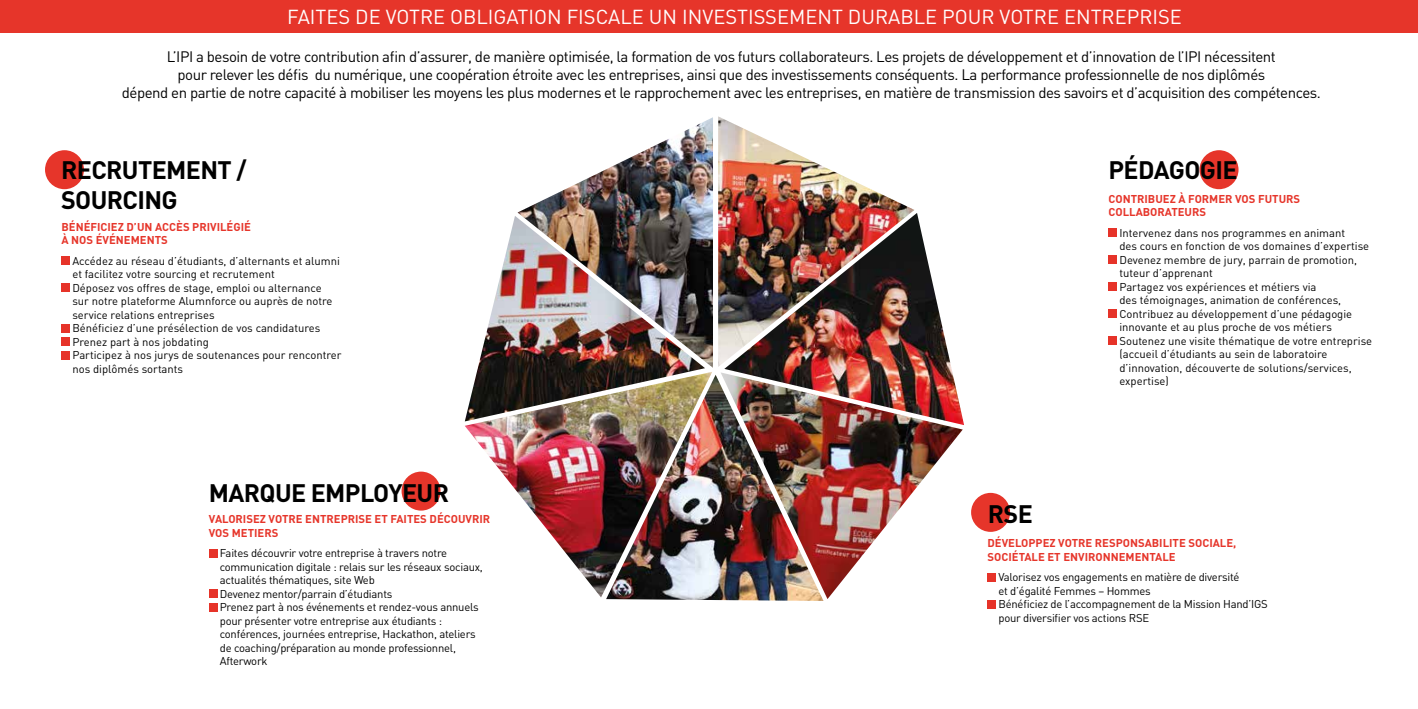
<style>
.page{position:relative;width:1418px;height:709px;background:#fff}
.page>*{position:absolute;margin:0;border:0;box-sizing:border-box;transform-origin:0 0}
.t1{font:700 25px/30px "DIN";letter-spacing:-.025em;color:#000}
.t2{font:20px "DIN";color:#fff}
.t3{font:15px/18px "DIN";letter-spacing:-.03em;color:#000;text-align:center}
.t4{font:11.25px/13.5px "DIN";color:#000}
.t5{font:11.25px/13.5px "DIN";letter-spacing:-.02em;color:#000}
.t6{font:700 11.25px/13.5px "DIN";color:#e6352a}
</style>
<div class="page">
<div style="left:0;top:0;width:1417px;height:33px;background:#e6352a"></div>
<img style="left:517px;top:117px;width:196px;height:251px">
<img style="left:718px;top:116px;width:196px;height:251px">
<img style="left:724px;top:213px;width:240px;height:212px">
<img style="left:606px;top:375px;width:217px;height:226px">
<img style="left:720px;top:372px;width:242px;height:227px">
<img style="left:465px;top:372px;width:247px;height:225px">
<img style="left:465px;top:216px;width:240px;height:205px">
<div style="left:45px;top:150px;width:39px;height:39px;background:#e6352a;border-radius:50%"></div>
<div style="left:61px;top:256px;width:9px;height:9px;background:#e63329"></div>
<div style="left:61px;top:283px;width:9px;height:9px;background:#e63329"></div>
<div style="left:61px;top:324px;width:9px;height:8px;background:#e63329"></div>
<div style="left:61px;top:337px;width:9px;height:9px;background:#e63329"></div>
<div style="left:61px;top:351px;width:9px;height:8px;background:#e63329"></div>
<div style="left:1199px;top:150px;width:39px;height:39px;background:#e6352a;border-radius:50%"></div>
<div style="left:1108px;top:228px;width:8px;height:9px;background:#e63329"></div>
<div style="left:1108px;top:255px;width:8px;height:9px;background:#e63329"></div>
<div style="left:1108px;top:282px;width:8px;height:9px;background:#e63329"></div>
<div style="left:1108px;top:309px;width:8px;height:9px;background:#e63329"></div>
<div style="left:1108px;top:336px;width:8px;height:9px;background:#e63329"></div>
<div style="left:401px;top:471px;width:39px;height:39px;background:#e6352a;border-radius:50%"></div>
<div style="left:209px;top:549px;width:8px;height:8px;background:#e63329"></div>
<div style="left:209px;top:589px;width:8px;height:9px;background:#e63329"></div>
<div style="left:209px;top:603px;width:8px;height:8px;background:#e63329"></div>
<div style="left:971px;top:493px;width:39px;height:39px;background:#e6352a;border-radius:50%"></div>
<div style="left:987px;top:573px;width:8px;height:8px;background:#e63329"></div>
<div style="left:987px;top:600px;width:8px;height:8px;background:#e63329"></div>
<h2 class="t2" style="left:287px;top:5px;width:896px">FAITES DE VOTRE OBLIGATION FISCALE UN INVESTISSEMENT DURABLE POUR VOTRE ENTREPRISE</h2>
<p class="t3" style="left:122px;top:48px;width:1200px">L’IPI a besoin de votre contribution afin d’assurer, de manière optimisée, la formation de vos futurs collaborateurs. Les projets de développement et d’innovation de l’IPI nécessitent<br>pour relever les défis du numérique, une coopération étroite avec les entreprises, ainsi que des investissements conséquents. La performance professionnelle de nos diplômés<br>dépend en partie de notre capacité à mobiliser les moyens les plus modernes et le rapprochement avec les entreprises, en matière de transmission des savoirs et d’acquisition des compétences.</p>
<h1 class="t1" style="left:61px;top:154px;width:187px">RECRUTEMENT /<br>SOURCING</h1>
<p class="t6" style="left:61px;top:219px;width:191px">BÉNÉFICIEZ D’UN ACCÈS PRIVILÉGIÉ<br>À NOS ÉVÉNEMENTS</p>
<p class="t4" style="left:72px;top:254px;width:270px">Accédez au réseau d’étudiants, d’alternants et alumni et facilitez votre sourcing et recrutement<br>Déposez vos offres de stage, emploi ou alternance<br>sur notre plateforme Alumnforce ou auprès de notre service relations entreprises<br>Bénéficiez d’une présélection de vos candidatures Prenez part à nos jobdating<br>Participez à nos jurys de soutenances pour rencontrer nos diplômés sortants</p>
<h1 class="t1" style="left:209px;top:476px;width:242px">MARQUE EMPLOYEUR</h1>
<p class="t6" style="left:209px;top:512px;width:283px">VALORISEZ VOTRE ENTREPRISE ET FAITES DÉCOUVRIR<br>VOS METIERS</p>
<p class="t5" style="left:220px;top:546px;width:265px">Faites découvrir votre entreprise à travers notre communication digitale : relais sur les réseaux sociaux, actualités thématiques, site Web<br>Devenez mentor/parrain d’étudiants<br>Prenez part à nos événements et rendez-vous annuels pour présenter votre entreprise aux étudiants : conférences, journées entreprise, Hackathon, ateliers de coaching/préparation au monde professionnel, Afterwork</p>
<h1 class="t1" style="left:1108px;top:153px;width:130px">PÉDAGOGIE</h1>
<p class="t6" style="left:1108px;top:191px;width:193px">CONTRIBUEZ À FORMER VOS FUTURS<br>COLLABORATEURS</p>
<p class="t4" style="left:1119px;top:226px;width:254px">Intervenez dans nos programmes en animant<br>des cours en fonction de vos domaines d’expertise Devenez membre de jury, parrain de promotion, tuteur d’apprenant<br>Partagez vos expériences et métiers via<br>des témoignages, animation de conférences, Contribuez au développement d’une pédagogie innovante et au plus proche de vos métiers Soutenez une visite thématique de votre entreprise (accueil d’étudiants au sein de laboratoire d’innovation, découverte de solutions/services, expertise)</p>
<h1 class="t1" style="left:987px;top:497px;width:46px">RSE</h1>
<p class="t6" style="left:987px;top:536px;width:250px">DÉVELOPPEZ VOTRE RESPONSABILITE SOCIALE,<br>SOCIÉTALE ET ENVIRONNEMENTALE</p>
<p class="t5" style="left:998px;top:570px;width:271px">Valorisez vos engagements en matière de diversité<br>et d’égalité Femmes – Hommes<br>Bénéficiez de l’accompagnement de la Mission Hand’IGS pour diversifier vos actions RSE</p>
</div>
